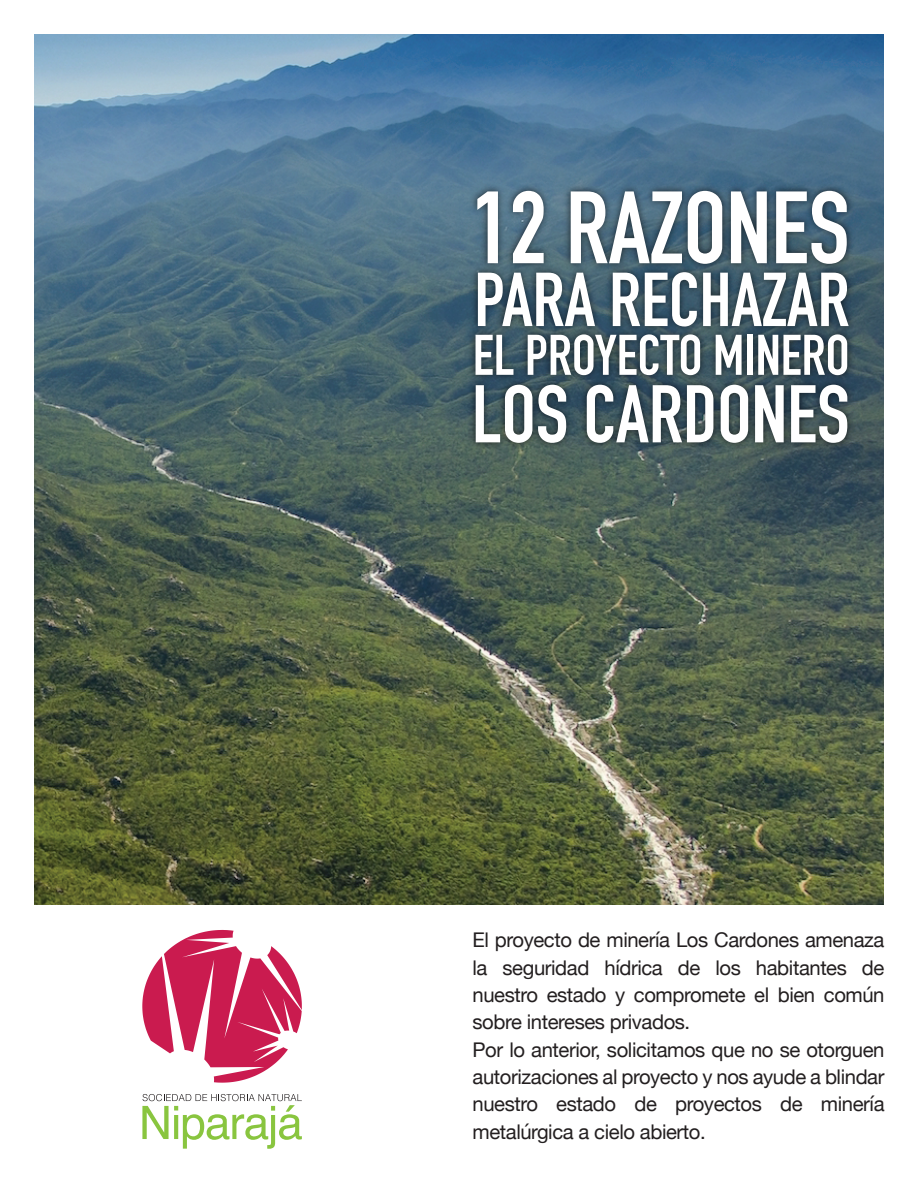
<style>
.page{position:relative;width:918px;height:1188px;background:#fff}
.page>*{position:absolute;margin:0;border:0;box-sizing:border-box;transform-origin:0 0}
.t1{font:700 100.8px "DIN Condensed";color:#fff}
.t2{font:700 80.25px "DIN Condensed";color:#fff}
.t3{font:700 75px "DIN Condensed";color:#fff}
.t4{font:700 56.25px "DIN Condensed";color:#fff}
.t5{font:20.25px/27.3px "Helvetica Neue";letter-spacing:-.02em;color:#231f20}
</style>
<div class="page">
<img style="left:34px;top:34px;width:849px;height:871px">
<img style="left:461px;top:167px;width:398px;height:306px">
<svg style="left:142px;top:930px;width:160px;height:153px"></svg>
<svg style="left:142px;top:1094px;width:160px;height:55px"></svg>
<h1 class="t1" style="left:472px;top:169px;width:379px">12 RAZONES</h1>
<h3 class="t3" style="left:474px;top:256px;width:376px">PARA RECHAZAR</h3>
<h3 class="t4" style="left:472px;top:322px;width:378px">EL PROYECTO MINERO</h3>
<h2 class="t2" style="left:471px;top:367px;width:379px">LOS CARDONES</h2>
<p class="t5" style="left:472px;top:928px;width:413px">El proyecto de minería Los Cardones amenaza la seguridad hídrica de los habitantes de nuestro estado y compromete el bien común sobre intereses privados.<br>Por lo anterior, solicitamos que no se otorguen autorizaciones al proyecto y nos ayude a blindar nuestro estado de proyectos de minería metalúrgica a cielo abierto.</p>
</div>
